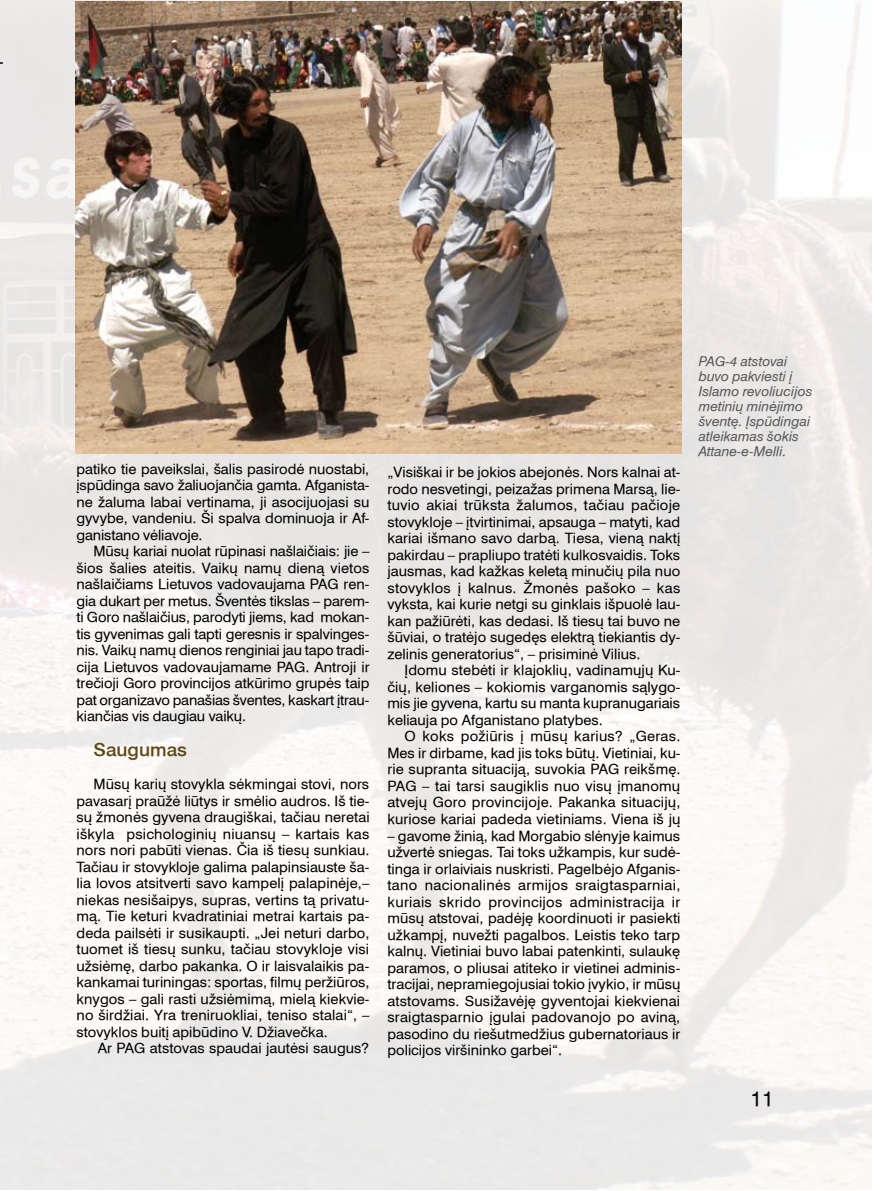
<style>
.page{position:relative;width:893px;height:1191px;background:#fff}
.page>*{position:absolute;margin:0;border:0;box-sizing:border-box;transform-origin:0 0}
.t1{font:20.55px "Helvetica LT";color:#000;scale:1.05 1}
.t2{font:500 18px "Helvetica LT";color:#5e4716;scale:1.06 1}
.t3{font:13.95px/16.5px "Helvetica LT";color:#000;text-align:justify;scale:1.05 1}
.t4{font:13.2px/15px "Helvetica LT Italic";color:#58585a;scale:1.05 1}
</style>
<div class="page">
<img style="left:0;top:0;width:872px;height:1189px">
<img style="left:76px;top:2px;width:606px;height:451px">
<p class="t3" style="left:77px;top:460px;width:280px">patiko tie paveikslai, šalis pasirodė nuostabi, įspūdinga savo žaliuojančia gamta. Afganista&shy;ne žaluma labai vertinama, ji asocijuojasi su gyvybe, vandeniu. Ši spalva dominuoja ir Af&shy;ganistano vėliavoje.</p>
<p class="t3" style="left:77px;top:543px;width:281px;text-indent:17px">Mūsų kariai nuolat rūpinasi našlaičiais: jie – šios šalies ateitis. Vaikų namų dieną vietos našlaičiams Lietuvos vadovaujama PAG ren&shy;gia dukart per metus. Šventės tikslas – parem&shy;ti Goro našlaičius, parodyti jiems, kad mokan&shy;tis gyvenimas gali tapti geresnis ir spalvinges&shy;nis. Vaikų namų dienos renginiai jau tapo tradi&shy;cija Lietuvos vadovaujamame PAG. Antroji ir trečioji Goro provincijos atkūrimo grupės taip pat organizavo panašias šventes, kaskart įtrau&shy;kiančias vis daugiau vaikų.</p>
<p class="t2" style="left:94px;top:737px;width:90px">Saugumas</p>
<p class="t3" style="left:77px;top:775px;width:281px;text-indent:17px">Mūsų karių stovykla sėkmingai stovi, nors pavasarį praūžė liūtys ir smėlio audros. Iš tie&shy;sų žmonės gyvena draugiškai, tačiau neretai iškyla psichologinių niuansų – kartais kas nors nori pabūti vienas. Čia iš tiesų sunkiau.<br>Tačiau ir stovykloje galima palapinsiauste ša&shy;lia lovos atsitverti savo kampelį palapinėje,– niekas nesišaipys, supras, vertins tą privatu&shy;mą. Tie keturi kvadratiniai metrai kartais pa&shy;deda pailsėti ir susikaupti. „Jei neturi darbo, tuomet iš tiesų sunku, tačiau stovykloje visi užsiėmę, darbo pakanka. O ir laisvalaikis pa&shy;kankamai turiningas: sportas, filmų peržiūros, knygos – gali rasti užsiėmimą, mielą kiekvie&shy;no širdžiai. Yra treniruokliai, teniso stalai“, – stovyklos buitį apibūdino V. Džiavečka.</p>
<p class="t3" style="left:98px;top:1039px;width:260px">Ar PAG atstovas spaudai jautėsi saugus?</p>
<p class="t3" style="left:387px;top:464px;width:280px">„Visiškai ir be jokios abejonės. Nors kalnai at&shy;rodo nesvetingi, peizažas primena Marsą, lie&shy;tuvio akiai trūksta žalumos, tačiau pačioje stovykloje – įtvirtinimai, apsauga – matyti, kad kariai išmano savo darbą. Tiesa, vieną naktį pakirdau – prapliupo tratėti kulkosvaidis. Toks jausmas, kad kažkas keletą minučių pila nuo stovyklos į kalnus. Žmonės pašoko – kas vyksta, kai kurie netgi su ginklais išpuolė lau&shy;kan pažiūrėti, kas dedasi. Iš tiesų tai buvo ne šūviai, o tratėjo sugedęs elektrą tiekiantis dy&shy;zelinis generatorius“, – prisiminė Vilius.</p>
<p class="t3" style="left:387px;top:662px;width:280px;text-indent:17px">Įdomu stebėti ir klajoklių, vadinamųjų Ku&shy;čių, keliones – kokiomis varganomis sąlygo&shy;mis jie gyvena, kartu su manta kupranugariais keliauja po Afganistano platybes.</p>
<p class="t3" style="left:387px;top:728px;width:281px;text-indent:17px">O koks požiūris į mūsų karius? „Geras.<br>Mes ir dirbame, kad jis toks būtų. Vietiniai, ku&shy;rie supranta situaciją, suvokia PAG reikšmę.<br>PAG – tai tarsi saugiklis nuo visų įmanomų atvejų Goro provincijoje. Pakanka situacijų, kuriose kariai padeda vietiniams. Viena iš jų</p>
<p class="t3" style="left:387px;top:827px;width:281px">– gavome žinią, kad Morgabio slėnyje kaimus užvertė sniegas. Tai toks užkampis, kur sudė&shy;tinga ir orlaiviais nuskristi. Pagelbėjo Afganis&shy;tano nacionalinės armijos sraigtasparniai, kuriais skrido provincijos administracija ir mūsų atstovai, padėję koordinuoti ir pasiekti užkampį, nuvežti pagalbos. Leistis teko tarp kalnų. Vietiniai buvo labai patenkinti, sulaukę paramos, o pliusai atiteko ir vietinei adminis&shy;tracijai, nepramiegojusiai tokio įvykio, ir mūsų atstovams. Susižavėję gyventojai kiekvienai sraigtasparnio įgulai padovanojo po aviną, pasodino du riešutmedžius gubernatoriaus ir policijos viršininko garbei“.</p>
<p class="t4" style="left:699px;top:354px;width:110px">PAG-4 atstovai buvo pakviesti į<br>Islamo revoliucijos metinių minėjimo šventę. Įspūdingai atleikamas šokis<br>Attane-e-Melli.</p>
<h1 class="t1" style="left:750px;top:1086px;width:24px">11</h1>
</div>
